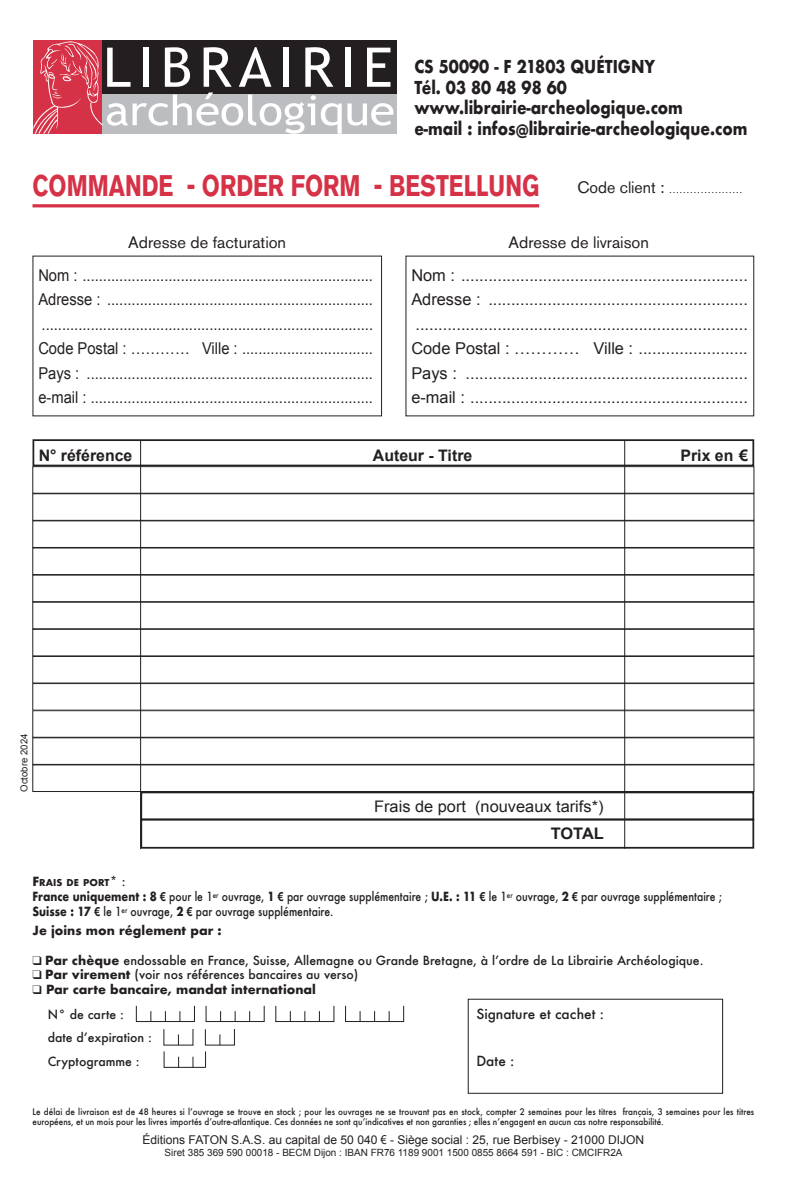
<style>
.page{position:relative;width:790px;height:1191px;background:#fff}
.page>*{position:absolute;margin:0;border:0;box-sizing:border-box;transform-origin:0 0}
.t1{font:700 29.57px "Akzidenz Grotesk BQ";color:#d63247;scale:.77 1}
.t2{font:700 17.32px/20.5px "Futura";color:#231f20;scale:.86 1}
.t3{font:16.45px "Akzidenz Grotesk BQ";color:#231f20}
.t4{font:16.28px/24.5px "Arial";color:#231f20;text-align:justify;scale:.9 1}
.t5{font:16.28px/24.5px "Arial";color:#231f20;text-align:justify}
.t6{font:700 15.92px "Arial";color:#231f20}
.t7{font:15.92px "Arial";color:#231f20}
.t8{font:500 13.65px "Futura";color:#231f20}
.t9{font:500 12.25px/23.6px "Futura";color:#231f20}
.t10{font:500 12.25px/14.7px "Futura";color:#231f20;scale:.85 1}
.t11{font:700 12.25px/25.2px "Futura";color:#231f20}
.t12{font:12.08px "Arial";color:#231f20}
.t13{font:9.97px "Arial";color:#231f20}
.t14{font:9.62px "Arial";color:#231f20}
.t15{font:700 9.28px "Futura";color:#231f20}
.t16{font:500 8.92px/9.6px "Futura";color:#231f20;scale:.92 1}
.s1{font-size:10.85px}
.s2{font-size:12.25px}
.s3{font-weight:500;font-size:12.25px}
.s4{font-weight:700}
.s5{font-family:"Arial";font-weight:700}
.s6{font-weight:500}
</style>
<div class="page">
<hr style="left:32px;top:204px;width:507px;height:3px;background:#d63247">
<div style="left:33px;top:439px;width:721px;height:27px;border:2px solid #231f20"></div>
<div style="left:33px;top:466px;width:721px;height:27px;border:1px solid #231f20"></div>
<div style="left:33px;top:493px;width:721px;height:27px;border:1px solid #231f20"></div>
<div style="left:33px;top:520px;width:721px;height:27px;border:1px solid #231f20"></div>
<div style="left:33px;top:547px;width:721px;height:28px;border:1px solid #231f20"></div>
<div style="left:33px;top:575px;width:721px;height:27px;border:1px solid #231f20"></div>
<div style="left:33px;top:602px;width:721px;height:27px;border:1px solid #231f20"></div>
<div style="left:33px;top:629px;width:721px;height:27px;border:1px solid #231f20"></div>
<div style="left:33px;top:656px;width:721px;height:27px;border:1px solid #231f20"></div>
<div style="left:33px;top:683px;width:721px;height:27px;border:1px solid #231f20"></div>
<div style="left:33px;top:710px;width:721px;height:27px;border:1px solid #231f20"></div>
<div style="left:33px;top:737px;width:721px;height:27px;border:1px solid #231f20"></div>
<div style="left:33px;top:764px;width:721px;height:27px;border:1px solid #231f20"></div>
<div style="left:140px;top:791px;width:614px;height:29px;border:2px solid #231f20"></div>
<div style="left:140px;top:818px;width:614px;height:30px;border:2px solid #231f20"></div>
<hr style="left:140px;top:440px;width:1px;height:409px;background:#231f20">
<hr style="left:624px;top:440px;width:1px;height:408px;background:#231f20">
<div style="left:102px;top:40px;width:294px;height:55px;background:#231f20"></div>
<svg style="left:34px;top:41px;width:359px;height:93px"></svg>
<svg style="left:136px;top:1005px;width:1px;height:16px"></svg>
<svg style="left:194px;top:1005px;width:1px;height:16px"></svg>
<svg style="left:206px;top:1005px;width:1px;height:16px"></svg>
<svg style="left:264px;top:1005px;width:1px;height:16px"></svg>
<svg style="left:275px;top:1005px;width:1px;height:16px"></svg>
<svg style="left:333px;top:1005px;width:1px;height:16px"></svg>
<svg style="left:345px;top:1005px;width:1px;height:16px"></svg>
<svg style="left:403px;top:1005px;width:1px;height:16px"></svg>
<svg style="left:163px;top:1029px;width:30px;height:16px"></svg>
<svg style="left:205px;top:1029px;width:1px;height:15px"></svg>
<svg style="left:234px;top:1029px;width:1px;height:15px"></svg>
<hr style="left:205px;top:1044px;width:30px;height:1px;background:#231f20">
<hr style="left:136px;top:1021px;width:59px;height:1px;background:#231f20">
<hr style="left:206px;top:1021px;width:58px;height:1px;background:#231f20">
<hr style="left:275px;top:1021px;width:59px;height:1px;background:#231f20">
<hr style="left:345px;top:1021px;width:59px;height:1px;background:#231f20">
<svg style="left:164px;top:1051px;width:1px;height:15px"></svg>
<hr style="left:164px;top:1066px;width:42px;height:1px;background:#231f20">
<svg style="left:205px;top:1051px;width:1px;height:15px"></svg>
<p class="t2" style="left:414px;top:56px;width:389px">CS 50090 - F 21803 QUÉTIGNY<br>Tél. 03 80 48 98 60 www.librairie-archeologique.com<br>e-mail : infos@librairie-archeologique.com</p>
<h1 class="t1" style="left:32px;top:168px;width:659px">COMMANDE - ORDER FORM - BESTELLUNG</h1>
<p class="t3" style="left:577px;top:177px;width:167px">Code client : <span class="s1">…………………</span></p>
<p class="t3" style="left:128px;top:232px;width:159px">Adresse de facturation</p>
<p class="t3" style="left:508px;top:232px;width:142px">Adresse de livraison</p>
<p class="t4" style="left:38px;top:263px;width:373px">Nom : .......................................................................<br>Adresse : ................................................................. .................................................................................<br>Code Postal : ………… Ville : ................................<br>Pays : ...................................................................... e-mail : .....................................................................</p>
<p class="t5" style="left:411px;top:263px;width:338px">Nom : ...............................................................<br>Adresse : ......................................................... .........................................................................<br>Code Postal : ………… Ville : ........................<br>Pays : .............................................................. e-mail : .............................................................</p>
<p class="t6" style="left:39px;top:445px;width:95px">N° référence</p>
<p class="t6" style="left:373px;top:445px;width:101px">Auteur - Titre</p>
<p class="t6" style="left:680px;top:445px;width:69px">Prix en €</p>
<p class="t14" style="left:18px;top:791px;width:59px;rotate:-90deg">Octobre 2024</p>
<p class="t7" style="left:374px;top:795px;width:231px">Frais de port (nouveaux tarifs*)</p>
<p class="t6" style="left:550px;top:823px;width:55px">TOTAL</p>
<p class="t15" style="left:33px;top:876px;width:94px"><span class="s2">F</span>RAIS DE PORT<span class="s2">*</span> <span class="s3">:</span></p>
<p class="t10" style="left:33px;top:889px;width:812px"><span class="s4">France uniquement : 8</span> <span class="s5">€</span> pour le 1<sup>er</sup> ouvrage, <span class="s4">1</span> <span class="s5">€</span> par ouvrage supplémentaire ; <span class="s4">U.E. : 11</span> <span class="s5">€</span> le 1<sup>er</sup> ouvrage, <span class="s4">2</span> <span class="s5">€</span> par ouvrage supplémentaire ;<br><span class="s4">Suisse : 17</span> <span class="s5">€</span> le 1<sup>er</sup> ouvrage, <span class="s4">2</span> <span class="s5">€</span> par ouvrage supplémentaire.</p>
<p class="t11" style="left:33px;top:917px;width:191px">Je joins mon réglement par :</p>
<p class="t9" style="left:33px;top:948px;width:672px">❑ <span class="s4">Par chèque</span> endossable en France, Suisse, Allemagne ou Grande Bretagne, à l’ordre de La Librairie Archéologique.</p>
<p class="t9" style="left:33px;top:962px;width:327px">❑ <span class="s4">Par virement</span> (voir nos références bancaires au verso)</p>
<p class="t11" style="left:48px;top:977px;width:270px;text-indent:-15px">❑ Par carte bancaire, mandat international<br><span class="s6">N° de carte :</span></p>
<p class="t9" style="left:48px;top:1025px;width:106px">date d’expiration :<br>Cryptogramme :</p>
<p class="t8" style="left:476px;top:1004px;width:129px">Signature et cachet :</p>
<p class="t8" style="left:476px;top:1051px;width:39px">Date :</p>
<p class="t16" style="left:33px;top:1106px;width:786px">Le délai de livraison est de 48 heures si l’ouvrage se trouve en stock ; pour les ouvrages ne se trouvant pas en stock, compter 2 semaines pour les titres français, 3 semaines pour les titres européens, et un mois pour les livres importés d’outre-atlantique. Ces données ne sont qu’indicatives et non garanties ; elles n’engagent en aucun cas notre responsabilité.</p>
<p class="t12" style="left:142px;top:1132px;width:503px">Éditions FATON S.A.S. au capital de 50 040 <span class="s2">€</span> - Siège social : 25, rue Berbisey - 21000 DIJON</p>
<p class="t13" style="left:165px;top:1146px;width:459px">Siret 385 369 590 00018 - BECM Dijon : IBAN FR76 1189 9001 1500 0855 8664 591 - BIC : CMCIFR2A</p>
</div>
